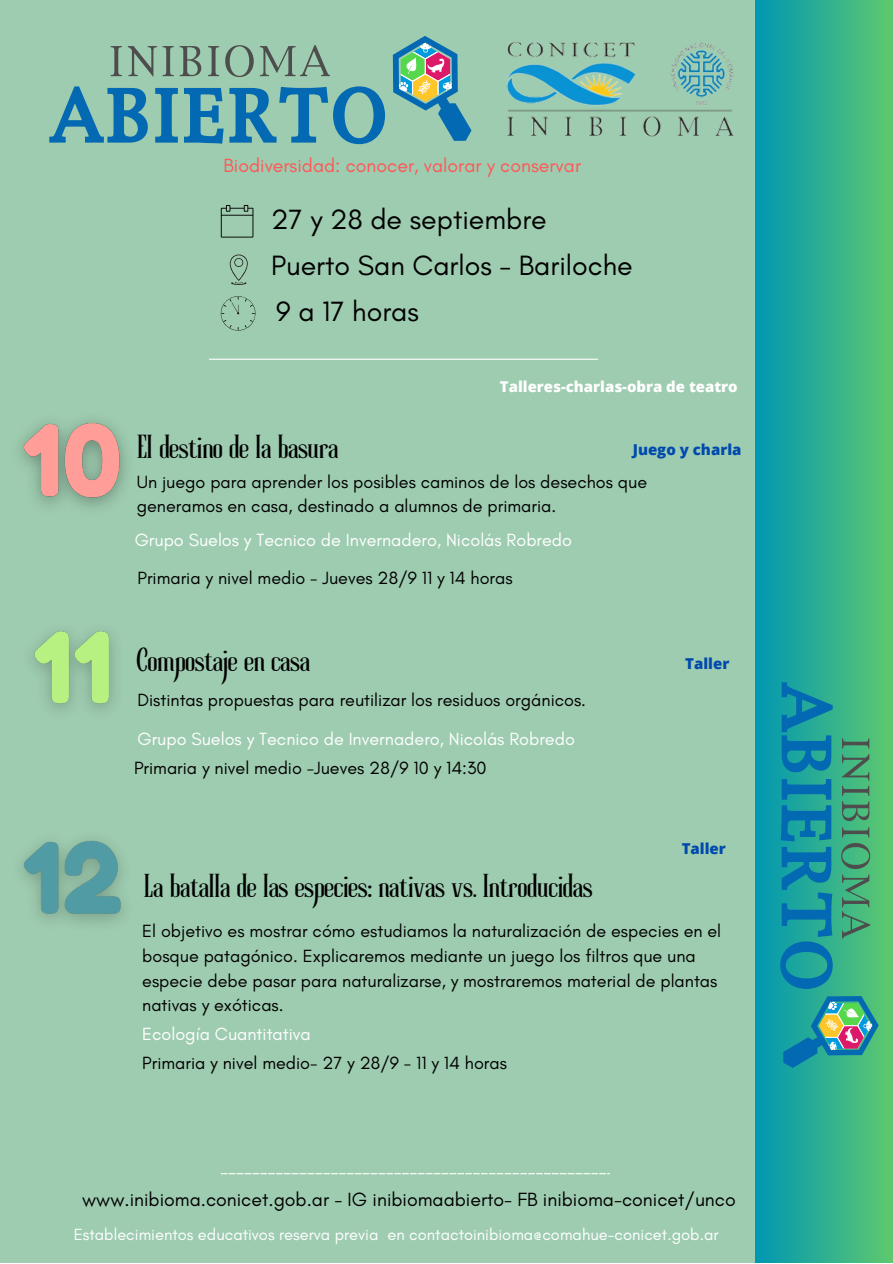
<style>
.page{position:relative;width:893px;height:1264px;background:#fff}
.page>*{position:absolute;margin:0;border:0;box-sizing:border-box;transform-origin:0 0}
.t1{font:30px "Roller Coaster";color:#000}
.t2{font:28.5px "Glacial Indifference";color:#000}
.t3{font:19.5px "Glacial Indifference";color:#000}
.t4{font:19.5px "Glacial Indifference";color:#ff5757}
.t5{font:18px/24.8px "Glacial Indifference";color:#000}
.t6{font:18px "Glacial Indifference";color:#fff}
.t7{font:16.5px "Glacial Indifference";color:#fff}
.t8{font:800 15px "Open Sans";color:#004aad}
.t9{font:800 14.85px "Open Sans";color:#fff}
</style>
<div class="page">
<div style="left:0;top:0;width:892px;height:1262px;background:#9eccb0"></div>
<div style="left:755px;top:0;width:137px;height:1262px;background:linear-gradient(to right,#0097b2,#5ec86e)"></div>
<svg style="left:111px;top:46px;width:11px;height:30px"></svg>
<svg style="left:128px;top:46px;width:29px;height:31px"></svg>
<svg style="left:163px;top:46px;width:11px;height:30px"></svg>
<svg style="left:180px;top:46px;width:21px;height:30px"></svg>
<svg style="left:208px;top:46px;width:11px;height:30px"></svg>
<svg style="left:225px;top:45px;width:29px;height:32px"></svg>
<svg style="left:260px;top:45px;width:70px;height:31px"></svg>
<svg style="left:49px;top:86px;width:336px;height:59px"></svg>
<svg style="left:393px;top:36px;width:78px;height:105px"></svg>
<svg style="left:230px;top:254px;width:18px;height:31px"></svg>
<svg style="left:221px;top:296px;width:35px;height:35px"></svg>
<img style="left:28px;top:420px;width:99px;height:88px">
<svg style="left:804px;top:631px;width:88px;height:631px;background:#44ba80"></svg>
<img style="left:507px;top:42px;width:227px;height:95px">
<hr style="left:209px;top:359px;width:389px;height:1px;background:#fff">
<svg style="left:221px;top:205px;width:32px;height:32px"></svg>
<img style="left:32px;top:631px;width:83px;height:80px">
<svg style="left:221px;top:1173px;width:389px;height:1px"></svg>
<svg style="left:778px;top:680px;width:100px;height:387px;background:#2f9d92"></svg>
<svg style="left:19px;top:435px;width:9px;height:30px"></svg>
<img style="left:21px;top:840px;width:103px;height:83px">
<p class="t4" style="left:223px;top:153px;width:359px">Biodiversidad: conocer, valorar y conservar</p>
<p class="t2" style="left:271px;top:202px;width:277px">27 y 28 de septiembre</p>
<p class="t2" style="left:271px;top:248px;width:363px">Puerto San Carlos - Bariloche</p>
<p class="t2" style="left:276px;top:294px;width:144px">9 a 17 horas</p>
<p class="t1" style="left:137px;top:435px;width:203px">El destino de la basura</p>
<p class="t9" style="left:500px;top:376px;width:239px">Talleres-charlas-obra de teatro</p>
<p class="t8" style="left:632px;top:438px;width:110px">Juego y charla</p>
<p class="t5" style="left:137px;top:469px;width:512px">Un juego para aprender los posibles caminos de los desechos que generamos en casa, destinado a alumnos de primaria.</p>
<p class="t6" style="left:135px;top:529px;width:439px">Grupo Suelos y Tecnico de Invernadero, Nicolás Robredo</p>
<p class="t5" style="left:137px;top:565px;width:376px">Primaria y nivel medio - Jueves 28/9 11 y 14 horas</p>
<p class="t1" style="left:137px;top:648px;width:175px">Compostaje en casa</p>
<p class="t5" style="left:137px;top:687px;width:450px">Distintas propuestas para reutilizar los residuos orgánicos.</p>
<p class="t6" style="left:137px;top:728px;width:439px">Grupo Suelos y Tecnico de Invernadero, Nicolás Robredo</p>
<p class="t5" style="left:134px;top:755px;width:354px">Primaria y nivel medio -Jueves 28/9 10 y 14:30</p>
<p class="t8" style="left:685px;top:652px;width:46px">Taller</p>
<p class="t8" style="left:681px;top:837px;width:46px">Taller</p>
<p class="t1" style="left:144px;top:874px;width:450px">La batalla de las especies: nativas vs. Introducidas</p>
<p class="t5" style="left:142px;top:918px;width:580px">El objetivo es mostrar cómo estudiamos la naturalización de especies en el bosque patagónico. Explicaremos mediante un juego los filtros que una especie debe pasar para naturalizarse, y mostraremos material de plantas nativas y exóticas.</p>
<p class="t6" style="left:142px;top:1023px;width:170px">Ecología Cuantitativa</p>
<p class="t5" style="left:142px;top:1050px;width:366px">Primaria y nivel medio- 27 y 28/9 - 11 y 14 horas</p>
<p class="t3" style="left:82px;top:1187px;width:655px">www.inibioma.conicet.gob.ar - IG inibiomaabierto- FB inibioma-conicet/unco</p>
<p class="t7" style="left:74px;top:1224px;width:646px">Establecimientos educativos reserva previa en contactoinibioma@comahue-conicet.gob.ar</p>
</div>
